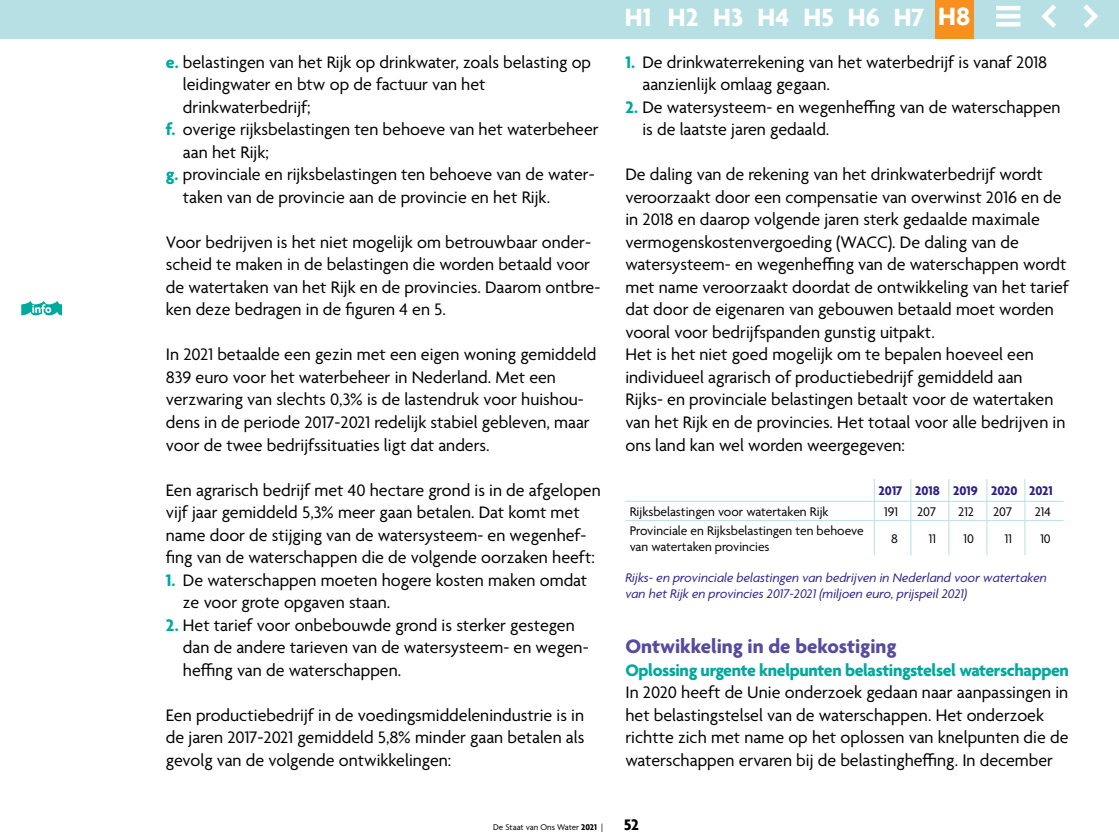
<style>
.page{position:relative;width:1119px;height:840px;background:#fff}
.page>*{position:absolute;margin:0;border:0;box-sizing:border-box;transform-origin:0 0}
.t1{font:700 27px "Agenda";color:#fff}
.Blauwe_kop__alinea{font:700 21px "Agenda";color:#584a9e}
.t2{font:18px/22.5px "Agenda";color:#000}
.groene_paragraafkop{font:700 18px "Agenda";letter-spacing:-.02em;color:#00a99d}
.t3{font:700 16.5px "Agenda";color:#000}
.figuurtitel{font:italic 13.5px/16.2px "Agenda";color:#2e1d86}
.tabel_brood{font:13.5px/16.5px "Agenda";color:#000}
.tabel_kopje_blauw{font:700 13.5px "Agenda";color:#2e1d86}
.t4{font:9px "Agenda";color:#000}
.s1{font-weight:700;color:#00a99d}
.s2{font-weight:700}
</style>
<div class="page">
<div style="left:0;top:0;width:1118px;height:38px;background:#b6e0e4"></div>
<div style="left:935px;top:0;width:38px;height:38px;background:#f7901e"></div>
<hr style="left:625px;top:500px;width:249px;height:1px;background:#b6e0e4">
<hr style="left:948px;top:500px;width:38px;height:1px;background:#b6e0e4">
<hr style="left:986px;top:500px;width:38px;height:1px;background:#b6e0e4">
<svg style="left:986px;top:479px;width:1px;height:41px"></svg>
<hr style="left:1024px;top:500px;width:39px;height:1px;background:#b6e0e4">
<svg style="left:1024px;top:479px;width:1px;height:41px"></svg>
<hr style="left:625px;top:520px;width:249px;height:1px;background:#b6e0e4">
<hr style="left:948px;top:520px;width:38px;height:1px;background:#b6e0e4">
<hr style="left:986px;top:520px;width:38px;height:1px;background:#b6e0e4">
<hr style="left:986px;top:520px;width:1px;height:35px;background:#b6e0e4">
<hr style="left:1024px;top:520px;width:39px;height:1px;background:#b6e0e4">
<hr style="left:1024px;top:520px;width:1px;height:35px;background:#b6e0e4">
<hr style="left:874px;top:520px;width:1px;height:35px;background:#b6e0e4">
<hr style="left:910px;top:520px;width:1px;height:35px;background:#b6e0e4">
<hr style="left:948px;top:520px;width:1px;height:35px;background:#b6e0e4">
<hr style="left:874px;top:501px;width:36px;height:1px;background:#b6e0e4">
<svg style="left:873px;top:479px;width:2px;height:41px"></svg>
<hr style="left:910px;top:501px;width:38px;height:1px;background:#b6e0e4">
<svg style="left:910px;top:479px;width:1px;height:41px"></svg>
<svg style="left:948px;top:479px;width:1px;height:41px"></svg>
<hr style="left:874px;top:520px;width:36px;height:1px;background:#b6e0e4">
<hr style="left:910px;top:520px;width:38px;height:1px;background:#b6e0e4">
<svg style="left:1083px;top:4px;width:15px;height:24px"></svg>
<svg style="left:1041px;top:4px;width:15px;height:24px"></svg>
<div style="left:995px;top:22px;width:25px;height:5px;background:#fff"></div>
<hr style="left:995px;top:14px;width:25px;height:4px;background:#fff">
<hr style="left:995px;top:6px;width:25px;height:4px;background:#fff">
<svg style="left:21px;top:300px;width:41px;height:15px"></svg>
<p class="t2" style="left:183px;top:52px;width:409px;text-indent:-17px"><span class="s1">e.</span> belastingen van het Rijk op drinkwater, zoals belasting op leidingwater en btw op de factuur van het drinkwaterbedrijf;</p>
<p class="t2" style="left:183px;top:119px;width:417px;text-indent:-17px"><span class="s1">f.</span> overige rijksbelastingen ten behoeve van het waterbeheer aan het Rijk;</p>
<p class="t2" style="left:183px;top:164px;width:413px;text-indent:-17px"><span class="s1">g.</span> provinciale en rijksbelastingen ten behoeve van de water&shy;taken van de provincie aan de provincie en het Rijk.</p>
<p class="t2" style="left:166px;top:232px;width:436px">Voor bedrijven is het niet mogelijk om betrouwbaar onder&shy;scheid te maken in de belastingen die worden betaald voor de watertaken van het Rijk en de provincies. Daarom ontbre&shy;ken deze bedragen in de figuren 4 en 5.</p>
<p class="t2" style="left:166px;top:344px;width:432px">In 2021 betaalde een gezin met een eigen woning gemiddeld 839 euro voor het waterbeheer in Nederland. Met een verzwaring van slechts 0,3% is de lastendruk voor huishou&shy;dens in de periode 2017-2021 redelijk stabiel gebleven, maar voor de twee bedrijfssituaties ligt dat anders.</p>
<p class="t2" style="left:166px;top:479px;width:436px">Een agrarisch bedrijf met 40 hectare grond is in de afgelopen vijf jaar gemiddeld 5,3% meer gaan betalen. Dat komt met name door de stijging van de watersysteem- en wegenhef&shy;fing van de waterschappen die de volgende oorzaken heeft:</p>
<p class="t2" style="left:183px;top:569px;width:406px;text-indent:-17px"><span class="s1">1.</span> De waterschappen moeten hogere kosten maken omdat ze voor grote opgaven staan.</p>
<p class="t2" style="left:183px;top:614px;width:407px;text-indent:-17px"><span class="s1">2.</span> Het tarief voor onbebouwde grond is sterker gestegen dan de andere tarieven van de watersysteem- en wegen&shy;heffing van de waterschappen.</p>
<p class="t2" style="left:166px;top:704px;width:420px;text-align:justify">Een productiebedrijf in de voedingsmiddelenindustrie is in de jaren 2017-2021 gemiddeld 5,8% minder gaan betalen als gevolg van de volgende ontwikkelingen:</p>
<h1 class="t1" style="left:624px;top:3px;width:347px">H1 H2 H3 H4 H5 H6 H7 H8</h1>
<p class="t2" style="left:642px;top:52px;width:406px;text-indent:-17px"><span class="s1">1.</span> De drinkwaterrekening van het waterbedrijf is vanaf 2018 aanzienlijk omlaag gegaan.</p>
<p class="t2" style="left:642px;top:97px;width:419px;text-indent:-17px"><span class="s1">2.</span> De watersysteem- en wegenheffing van de waterschappen is de laatste jaren gedaald.</p>
<p class="t2" style="left:625px;top:164px;width:445px">De daling van de rekening van het drinkwaterbedrijf wordt veroorzaakt door een compensatie van overwinst 2016 en de in 2018 en daarop volgende jaren sterk gedaalde maximale vermogenskostenvergoeding (WACC). De daling van de watersysteem- en wegenheffing van de waterschappen wordt met name veroorzaakt doordat de ontwikkeling van het tarief dat door de eigenaren van gebouwen betaald moet worden vooral voor bedrijfspanden gunstig uitpakt.</p>
<p class="t2" style="left:625px;top:344px;width:441px">Het is het niet goed mogelijk om te bepalen hoeveel een individueel agrarisch of productiebedrijf gemiddeld aan<br>Rijks- en provinciale belastingen betaalt voor de watertaken van het Rijk en de provincies. Het totaal voor alle bedrijven in ons land kan wel worden weergegeven:</p>
<p class="tabel_kopje_blauw" style="left:878px;top:483px;width:25px">2017</p>
<p class="tabel_kopje_blauw" style="left:915px;top:483px;width:26px">2018</p>
<p class="tabel_kopje_blauw" style="left:953px;top:483px;width:26px">2019</p>
<p class="tabel_kopje_blauw" style="left:990px;top:483px;width:28px">2020</p>
<p class="tabel_kopje_blauw" style="left:1028px;top:483px;width:25px">2021</p>
<p class="tabel_brood" style="left:629px;top:504px;width:200px">Rijksbelastingen voor watertaken Rijk</p>
<p class="tabel_brood" style="left:884px;top:504px;width:15px">191</p>
<p class="tabel_brood" style="left:916px;top:504px;width:21px">207</p>
<p class="tabel_brood" style="left:958px;top:504px;width:17px">212</p>
<p class="tabel_brood" style="left:992px;top:504px;width:21px">207</p>
<p class="tabel_brood" style="left:1034px;top:504px;width:18px">214</p>
<p class="tabel_brood" style="left:629px;top:522px;width:235px">Provinciale en Rijksbelastingen ten behoeve van watertaken provincies</p>
<p class="tabel_brood" style="left:891px;top:530px;width:8px">8</p>
<p class="tabel_brood" style="left:928px;top:530px;width:9px">11</p>
<p class="tabel_brood" style="left:963px;top:530px;width:12px">10</p>
<p class="tabel_brood" style="left:1004px;top:530px;width:9px">11</p>
<p class="tabel_brood" style="left:1040px;top:530px;width:12px">10</p>
<p class="figuurtitel" style="left:625px;top:569px;width:423px">Rijks- en provinciale belastingen van bedrijven in Nederland voor watertaken van het Rijk en provincies 2017-2021 (miljoen euro, prijspeil 2021)</p>
<p class="Blauwe_kop__alinea" style="left:625px;top:634px;width:272px">Ontwikkeling in de bekostiging</p>
<p class="groene_paragraafkop" style="left:625px;top:660px;width:445px">Oplossing urgente knelpunten belastingstelsel waterschappen</p>
<p class="t2" style="left:625px;top:682px;width:444px">In 2020 heeft de Unie onderzoek gedaan naar aanpassingen in het belastingstelsel van de waterschappen. Het onderzoek richtte zich met name op het oplossen van knelpunten die de waterschappen ervaren bij de belastingheffing. In december</p>
<p class="t4" style="left:493px;top:822px;width:111px">De Staat van Ons Water <span class="s2">2021</span> |</p>
<p class="t3" style="left:624px;top:815px;width:17px">52</p>
</div>
